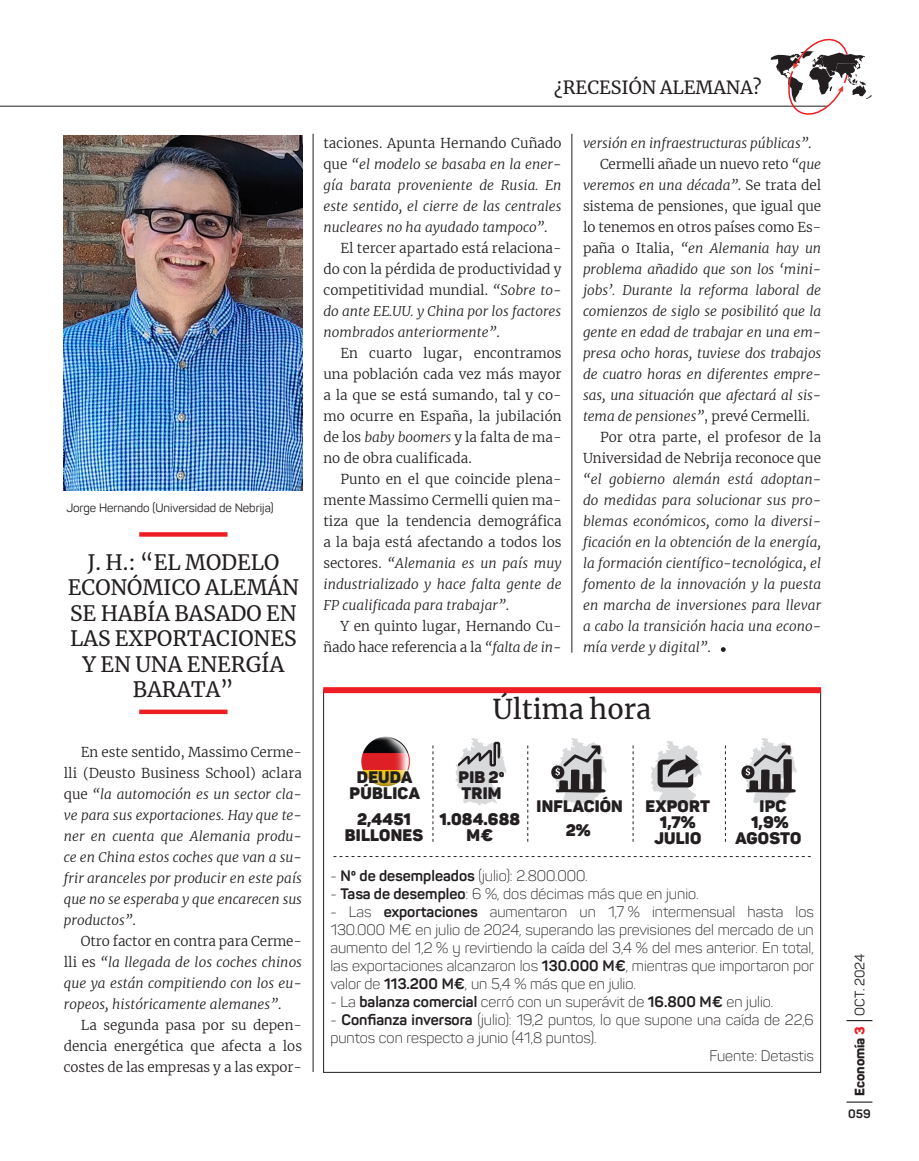
<style>
.page{position:relative;width:919px;height:1161px;background:#fff}
.page>*{position:absolute;margin:0;border:0;box-sizing:border-box;transform-origin:0 0}
.Titular_despiece_E3{font:27px "Merriweather";color:#231f20}
.Destacado_E3{font:21px/25.5px "Merriweather";color:#231f20;text-align:center}
.Destacado_E3-2{font:18px "Merriweather";color:#231f20}
.Ladillo_E3{font:900 16.5px/16.5px "Panton";letter-spacing:.015em;color:#231f20;text-align:center}
.texto_despiece_E3{font:300 15px/18px "Panton";color:#231f20;text-align:justify}
.Texto_base_E3{font:italic 300 13.5px/21px "Merriweather";letter-spacing:.005em;color:#231f20;text-align:justify}
.Texto_base_E3-2{font:300 13.5px/21px "Merriweather";letter-spacing:.005em;color:#231f20;text-align:justify}
.piedepag{font:800 13.5px "Panton";color:#231f20}
.Destacado_E3-3{font:13.5px "Panton";color:#231f20}
.Pie_de_foto_E3{font:12px "Panton";color:#231f20}
.Destacado_E3-4{font:700 12px "Panton";color:#231f20}
.s1{font-style:normal}
.s2{font-style:italic}
.s3{font-weight:700}
.s4{color:#ee1d23}
</style>
<div class="page">
<hr style="left:0;top:106px;width:827px;height:1px;background:#231f20">
<svg style="left:770px;top:38px;width:101px;height:77px"></svg>
<svg style="left:846px;top:1020px;width:26px;height:1px"></svg>
<svg style="left:846px;top:1102px;width:26px;height:1px"></svg>
<svg style="left:720px;top:647px;width:5px;height:5px"></svg>
<hr style="left:571px;top:134px;width:1px;height:519px;background:#231f20">
<hr style="left:313px;top:134px;width:1px;height:938px;background:#231f20">
<img style="left:64px;top:135px;width:238px;height:355px">
<div style="left:139px;top:709px;width:88px;height:5px;background:#ee1d23"></div>
<div style="left:139px;top:532px;width:88px;height:5px;background:#ee1d23"></div>
<div style="left:323px;top:687px;width:498px;height:6px;background:#ee1d23"></div>
<img style="left:361px;top:736px;width:49px;height:51px">
<svg style="left:455px;top:738px;width:51px;height:68px"></svg>
<svg style="left:432px;top:745px;width:1px;height:97px"></svg>
<svg style="left:527px;top:745px;width:1px;height:97px"></svg>
<svg style="left:725px;top:745px;width:1px;height:97px"></svg>
<svg style="left:632px;top:745px;width:1px;height:97px"></svg>
<svg style="left:551px;top:738px;width:55px;height:68px"></svg>
<svg style="left:741px;top:738px;width:55px;height:68px"></svg>
<svg style="left:651px;top:741px;width:50px;height:67px"></svg>
<svg style="left:333px;top:856px;width:477px;height:1px"></svg>
<p class="Pie_de_foto_E3" style="left:66px;top:501px;width:209px">Jorge Hernando (Universidad de Nebrija)</p>
<p class="Destacado_E3" style="left:68px;top:549px;width:232px">J. H.: “EL MODELO<br>ECONÓMICO ALEMÁN<br>SE HABÍA BASADO EN<br>LAS EXPORTACIONES<br>Y EN UNA ENERGÍA<br>BARATA”</p>
<p class="Texto_base_E3" style="left:64px;top:741px;width:240px;text-indent:17px"><span class="s1">En este sentido, Massimo Cerme&shy;lli (Deusto Business School) aclara que</span> “la automoción es un sector cla&shy;ve para sus exportaciones. Hay que te&shy;ner en cuenta que Alemania produ&shy;ce en China estos coches que van a su&shy;frir aranceles por producir en este país que no se esperaba y que encarecen sus productos”<span class="s1">.</span></p>
<p class="Texto_base_E3" style="left:64px;top:930px;width:240px;text-indent:17px"><span class="s1">Otro factor en contra para Cerme&shy;lli es</span> “la llegada de los coches chinos que ya están compitiendo con los eu&shy;ropeos, históricamente alemanes”<span class="s1">.</span></p>
<p class="Texto_base_E3-2" style="left:64px;top:1014px;width:240px;text-indent:17px">La segunda pasa por su depen&shy;dencia energética que afecta a los costes de las empresas y a las expor-</p>
<p class="Destacado_E3-2" style="left:554px;top:75px;width:209px">¿RECESIÓN ALEMANA?</p>
<p class="Texto_base_E3" style="left:323px;top:132px;width:240px"><span class="s1">taciones. Apunta Hernando Cuñado que</span> “el modelo se basaba en la ener&shy;gía barata proveniente de Rusia. En este sentido, el cierre de las centrales nucleares no ha ayudado tampoco”<span class="s1">.</span></p>
<p class="Texto_base_E3-2" style="left:323px;top:237px;width:240px;text-indent:17px">El tercer apartado está relaciona&shy;do con la pérdida de productividad y competitividad mundial. <span class="s2">“Sobre to&shy;do ante EE.UU. y China por los factores nombrados anteriormente”</span>.</p>
<p class="Texto_base_E3-2" style="left:323px;top:342px;width:240px;text-indent:17px">En cuarto lugar, encontramos una población cada vez más mayor a la que se está sumando, tal y co&shy;mo ocurre en España, la jubilación de los <span class="s2">baby boomers</span> y la falta de ma&shy;no de obra cualificada.</p>
<p class="Texto_base_E3-2" style="left:323px;top:468px;width:240px;text-indent:17px">Punto en el que coincide plena&shy;mente Massimo Cermelli quien ma&shy;tiza que la tendencia demográfica a la baja está afectando a todos los sectores. <span class="s2">“Alemania es un país muy industrializado y hace falta gente de FP cualificada para trabajar”</span>.</p>
<p class="Texto_base_E3-2" style="left:323px;top:615px;width:239px;text-align:right">Y en quinto lugar, Hernando Cu&shy;ñado hace referencia a la <span class="s2">“falta de in-</span></p>
<p class="Texto_base_E3" style="left:583px;top:132px;width:230px">versión en infraestructuras públicas”<span class="s1">.</span></p>
<p class="Texto_base_E3" style="left:583px;top:153px;width:240px;text-indent:17px"><span class="s1">Cermelli añade un nuevo reto</span> “que veremos en una década”<span class="s1">. Se trata del sistema de pensiones, que igual que lo tenemos en otros países como Es&shy;paña o Italia,</span> “en Alemania hay un problema añadido que son los ‘mini&shy;jobs’. Durante la reforma laboral de comienzos de siglo se posibilitó que la gente en edad de trabajar en una em&shy;presa ocho horas, tuviese dos trabajos de cuatro horas en diferentes empre&shy;sas, una situación que afectará al sis&shy;tema de pensiones”<span class="s1">, prevé Cermelli.</span></p>
<p class="Texto_base_E3" style="left:583px;top:426px;width:240px;text-indent:17px"><span class="s1">Por otra parte, el profesor de la Universidad de Nebrija reconoce que </span>“el gobierno alemán está adoptan&shy;do medidas para solucionar sus pro&shy;blemas económicos, como la diversi&shy;ficación en la obtención de la energía, la formación científico-tecnológica, el fomento de la innovación y la puesta en marcha de inversiones para llevar a cabo la transición hacia una econo&shy;mía verde y digital”<span class="s1">.</span></p>
<p class="Titular_despiece_E3" style="left:493px;top:690px;width:160px">Última hora</p>
<p class="Ladillo_E3" style="left:357px;top:768px;width:57px">DEUDA</p>
<p class="Ladillo_E3" style="left:349px;top:785px;width:72px">PÚBLICA</p>
<p class="Ladillo_E3" style="left:357px;top:810px;width:55px">2,4451</p>
<p class="Ladillo_E3" style="left:345px;top:827px;width:80px">BILLONES</p>
<p class="Ladillo_E3" style="left:458px;top:768px;width:48px;text-align:left">PIB 2º<br>TRIM</p>
<p class="Ladillo_E3" style="left:536px;top:798px;width:88px">INFLACIÓN</p>
<p class="Ladillo_E3" style="left:645px;top:798px;width:66px">EXPORT</p>
<p class="Ladillo_E3" style="left:759px;top:798px;width:28px">IPC</p>
<p class="Ladillo_E3" style="left:439px;top:810px;width:82px">1.084.688</p>
<p class="Ladillo_E3" style="left:466px;top:827px;width:28px">M€</p>
<p class="Ladillo_E3" style="left:565px;top:821px;width:27px">2%</p>
<p class="Ladillo_E3" style="left:654px;top:813px;width:49px">1,7%<br>JULIO</p>
<p class="Ladillo_E3" style="left:751px;top:813px;width:39px">1,9%</p>
<p class="Ladillo_E3" style="left:735px;top:830px;width:68px">AGOSTO</p>
<p class="texto_despiece_E3" style="left:330px;top:866px;width:259px">- <span class="s3">Nº de desempleados</span> (julio): 2.800.000.</p>
<p class="texto_despiece_E3" style="left:330px;top:884px;width:370px">- <span class="s3">Tasa de desempleo</span>: 6 %, dos décimas más que en junio.</p>
<p class="texto_despiece_E3" style="left:330px;top:902px;width:485px">- Las <span class="s3">exportaciones</span> aumentaron un 1,7 % intermensual hasta los 130.000 M€ en julio de 2024, superando las previsiones del mercado de un aumento del 1,2 % y revirtiendo la caída del 3,4 % del mes anterior. En total, las exportaciones alcanzaron los <span class="s3">130.000 M€</span>, mientras que importaron por valor de <span class="s3">113.200 M€</span>, un 5,4 % más que en julio.</p>
<p class="texto_despiece_E3" style="left:330px;top:992px;width:444px">- La <span class="s3">balanza comercial</span> cerró con un superávit de <span class="s3">16.800 M€</span> en julio.</p>
<p class="texto_despiece_E3" style="left:330px;top:1010px;width:485px">- <span class="s3">Confianza inversora</span> (julio): 19,2 puntos, lo que supone una caída de 22,6 puntos con respecto a junio (41,8 puntos).</p>
<p class="texto_despiece_E3" style="left:709px;top:1046px;width:106px">Fuente: Detastis</p>
<p class="Destacado_E3-3" style="left:851px;top:1016px;width:64px;rotate:-90deg">OCT. 2024</p>
<p class="piedepag" style="left:851px;top:1096px;width:71px;rotate:-90deg">Economía <span class="s4">3</span></p>
<p class="Destacado_E3-4" style="left:848px;top:1107px;width:24px">059</p>
</div>
